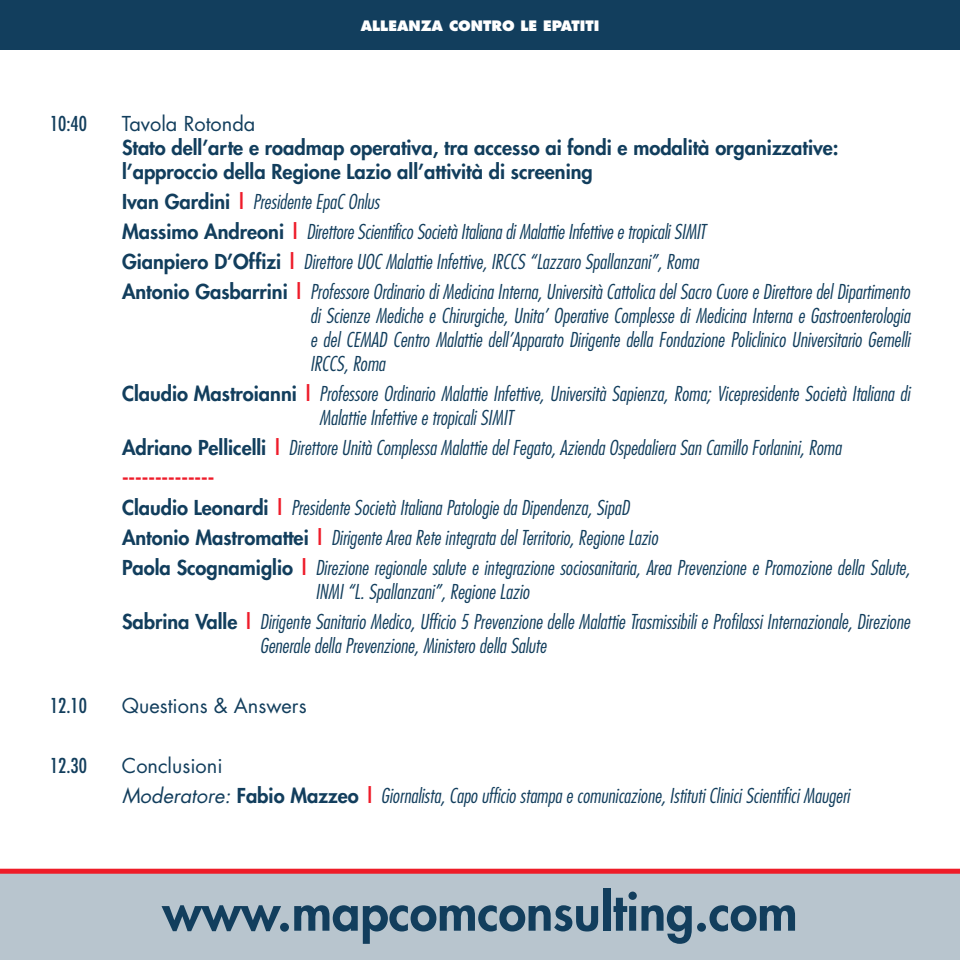
<style>
.page{position:relative;width:960px;height:960px;background:#fff}
.page>*{position:absolute;margin:0;border:0;box-sizing:border-box;transform-origin:0 0}
.t1{font:800 50.2px "Futura LT";color:#123e5d}
.t2{font:italic 300 condensed 20px/24px "Futura LT";color:#123e5d}
.t3{font:800 20px "Futura LT";color:#123e5d}
.t4{font:20px "Futura LT";color:#123e5d}
.t5{font:condensed 20px "Futura LT";color:#123e5d}
.t6{font:800 20px "Futura LT";color:#ee1b29}
.t7{font:800 14px "Futura LT";color:#fff}
.s1{font-weight:800;font-style:normal;font-stretch:normal}
.s2{font-weight:800;font-style:normal;font-stretch:normal;color:#ee1b29}
.s3{font-weight:400;font-stretch:normal}
</style>
<div class="page">
<div style="left:0;top:0;width:960px;height:50px;background:#123e5d"></div>
<div style="left:0;top:870px;width:960px;height:90px;background:#b8c5ce"></div>
<div style="left:0;top:869px;width:960px;height:5px;background:#ee1c28"></div>
<p class="t7" style="left:361px;top:17px;width:240px">ALLEANZA CONTRO LE EPATITI</p>
<p class="t5" style="left:50px;top:112px;width:38px">10:40</p>
<p class="t4" style="left:122px;top:111px;width:135px">Tavola Rotonda</p>
<p class="t3" style="left:122px;top:135px;width:718px">Stato dell’arte e roadmap operativa, tra accesso ai fondi e modalità organizzative:</p>
<p class="t3" style="left:122px;top:159px;width:472px">l’approccio della Regione Lazio all’attività di screening</p>
<p class="t2" style="left:122px;top:190px;width:259px"><span class="s1">Ivan Gardini</span> <span class="s2">|</span> Presidente EpaC Onlus</p>
<p class="t2" style="left:122px;top:220px;width:585px"><span class="s1">Massimo Andreoni</span> <span class="s2">|</span> Direttore Scientifico Società Italiana di Malattie Infettive e tropicali SIMIT</p>
<p class="t2" style="left:122px;top:250px;width:578px"><span class="s1">Gianpiero D’Offizi</span> <span class="s2">|</span> Direttore UOC Malattie Infettive, IRCCS “Lazzaro Spallanzani”, Roma</p>
<p class="t2" style="left:310px;top:280px;width:601px;text-align:justify;text-indent:-188px"><span class="s1">Antonio Gasbarrini</span> <span class="s2">|</span> Professore Ordinario di Medicina Interna, Università Cattolica del Sacro Cuore e Direttore del Dipartimento di Scienze Mediche e Chirurgiche, Unita’ Operative Complesse di Medicina Interna e Gastroenterologia e del CEMAD Centro Malattie dell’Apparato Dirigente della Fondazione Policlinico Universitario Gemelli IRCCS, Roma</p>
<p class="t2" style="left:319px;top:382px;width:592px;text-indent:-197px"><span class="s1">Claudio Mastroianni</span> <span class="s2">|</span> Professore Ordinario Malattie Infettive, Università Sapienza, Roma; Vicepresidente Società Italiana di<br>Malattie Infettive e tropicali SIMIT</p>
<p class="t2" style="left:122px;top:436px;width:721px"><span class="s1">Adriano Pellicelli</span> <span class="s2">|</span> Direttore Unità Complessa Malattie del Fegato, Azienda Ospedaliera San Camillo Forlanini, Roma</p>
<p class="t6" style="left:122px;top:465px;width:94px">--------------</p>
<p class="t2" style="left:122px;top:496px;width:509px"><span class="s1">Claudio Leonardi</span> <span class="s2">|</span> Presidente Società Italiana Patologie da Dipendenza, SipaD</p>
<p class="t2" style="left:122px;top:526px;width:537px"><span class="s1">Antonio Mastromattei</span> <span class="s2">|</span> Dirigente Area Rete integrata del Territorio, Regione Lazio</p>
<p class="t2" style="left:315px;top:556px;width:596px;text-indent:-193px"><span class="s1">Paola Scognamiglio</span> <span class="s2">|</span> Direzione regionale salute e integrazione sociosanitaria, Area Prevenzione e Promozione della Salute,<br>INMI “L. Spallanzani”, Regione Lazio</p>
<p class="t2" style="left:260px;top:610px;width:652px;text-indent:-138px"><span class="s1">Sabrina Valle</span> <span class="s2">|</span> Dirigente Sanitario Medico, Ufficio 5 Prevenzione delle Malattie Trasmissibili e Profilassi Internazionale, Direzione<br>Generale della Prevenzione, Ministero della Salute</p>
<p class="t5" style="left:50px;top:694px;width:38px">12.10</p>
<p class="t4" style="left:122px;top:693px;width:186px">Questions &amp; Answers</p>
<p class="t5" style="left:50px;top:754px;width:38px">12.30</p>
<p class="t4" style="left:122px;top:753px;width:102px">Conclusioni</p>
<p class="t2" style="left:122px;top:784px;width:729px"><span class="s3">Moderatore:</span> <span class="s1">Fabio Mazzeo</span> <span class="s2">|</span> Giornalista, Capo ufficio stampa e comunicazione, Istituti Clinici Scientifici Maugeri</p>
<p class="t1" style="left:162px;top:879px;width:637px">www.mapcomconsulting.com</p>
</div>
